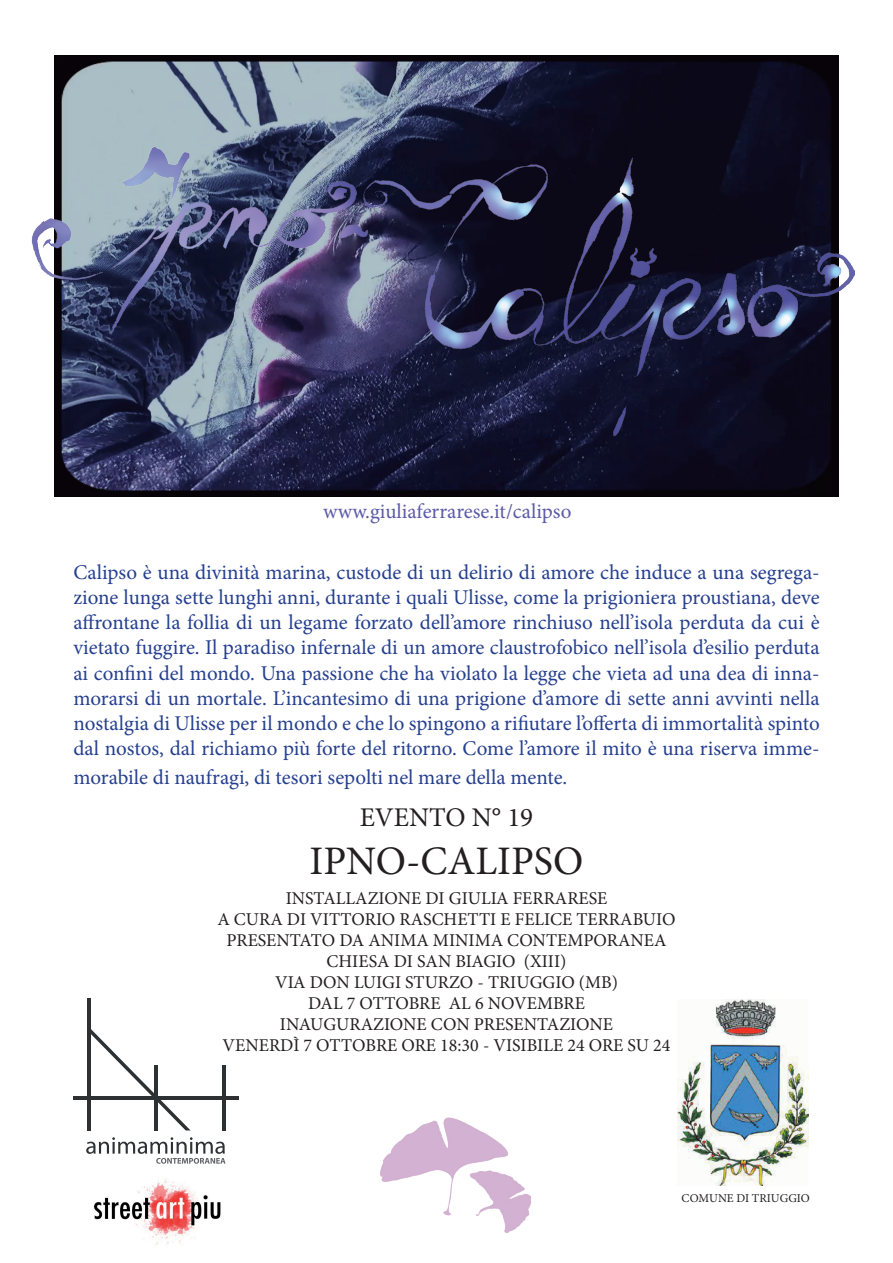
<style>
.page{position:relative;width:893px;height:1263px;background:#fff}
.page>*{position:absolute;margin:0;border:0;box-sizing:border-box;transform-origin:0 0}
.t1{font:40.5px "Minion Pro";color:#231f20}
.t2{font:27px "Minion Pro";color:#231f20}
.t3{font:21px/25.2px "Minion Pro";letter-spacing:-.005em;color:#253f8e;text-align:justify}
.t4{font:21px "Minion Pro";color:#5b5aa7}
.t5{font:18px/21px "Minion Pro";color:#231f20;text-align:center}
.t6{font:12px "Minion Pro";color:#231f20}
</style>
<div class="page">
<img style="left:54px;top:55px;width:785px;height:441px">
<img style="left:31px;top:144px;width:823px;height:296px">
<hr style="left:87px;top:998px;width:3px;height:132px;background:#2e3133">
<hr style="left:222px;top:1065px;width:3px;height:65px;background:#2e3133">
<hr style="left:73px;top:1097px;width:166px;height:3px;background:#2e3133">
<svg style="left:90px;top:1028px;width:101px;height:102px"></svg>
<svg style="left:86px;top:1137px;width:139px;height:27px"></svg>
<img style="left:677px;top:1000px;width:132px;height:185px">
<img style="left:380px;top:1117px;width:152px;height:116px">
<img style="left:94px;top:1179px;width:127px;height:66px">
<p class="t4" style="left:323px;top:497px;width:250px">www.giuliaferrarese.it/calipso</p>
<p class="t3" style="left:73px;top:559px;width:748px">Calipso è una divinità marina, custode di un delirio di amore che induce a una segrega&shy;zione lunga sette lunghi anni, durante i quali Ulisse, come la prigioniera proustiana, deve affrontane la follia di un legame forzato dell’amore rinchiuso nell’isola perduta da cui è vietato fuggire. Il paradiso infernale di un amore claustrofobico nell’isola d’esilio perduta ai confini del mondo. Una passione che ha violato la legge che vieta ad una dea di inna&shy;morarsi di un mortale. L’incantesimo di una prigione d’amore di sette anni avvinti nella nostalgia di Ulisse per il mondo e che lo spingono a rifiutare l’offerta di immortalità spinto dal nostos, dal richiamo più forte del ritorno. Come l’amore il mito è una riserva imme-</p>
<p class="t3" style="left:73px;top:765px;width:496px">morabile di naufragi, di tesori sepolti nel mare della mente.</p>
<p class="t2" style="left:360px;top:799px;width:175px">EVENTO N° 19</p>
<h1 class="t1" style="left:310px;top:834px;width:275px">IPNO-CALIPSO</h1>
<p class="t5" style="left:217px;top:888px;width:460px">INSTALLAZIONE DI GIULIA FERRARESE<br>A CURA DI VITTORIO RASCHETTI E FELICE TERRABUIO PRESENTATO DA ANIMA MINIMA CONTEMPORANEA CHIESA DI SAN BIAGIO (XIII)<br>VIA DON LUIGI STURZO - TRIUGGIO (MB)<br>DAL 7 OTTOBRE AL 6 NOVEMBRE<br>INAUGURAZIONE CON PRESENTAZIONE<br>VENERDÌ 7 OTTOBRE ORE 18:30 - VISIBILE 24 ORE SU 24</p>
<p class="t6" style="left:682px;top:1190px;width:130px">COMUNE DI TRIUGGIO</p>
</div>
